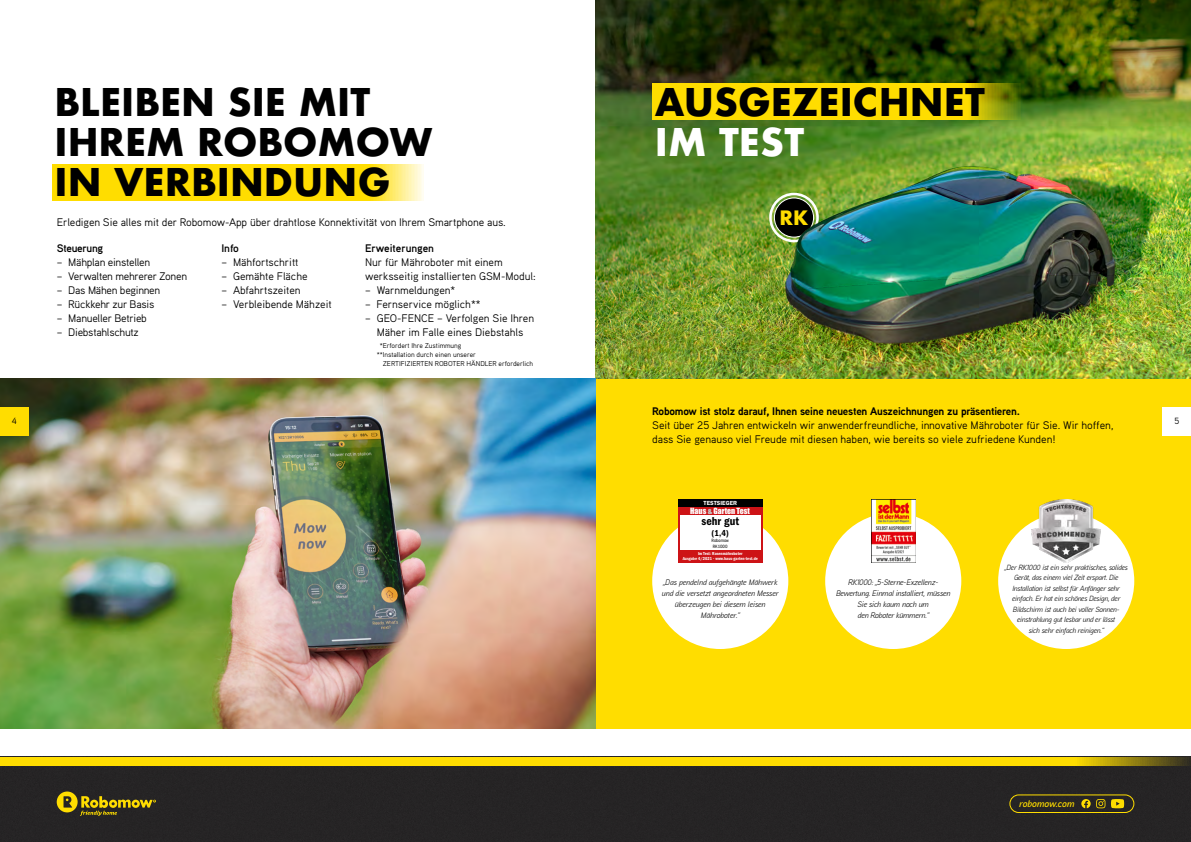
<style>
.page{position:relative;width:1191px;height:842px;background:#fff}
.page>*{position:absolute;margin:0;border:0;box-sizing:border-box;transform-origin:0 0}
.t1{font:700 37.2px/40.2px "Futura";color:#000}
.t2{font:700 37.2px "Futura";color:#fff}
.t3{font:700 19.3px "Futura";color:#fd0}
.t4{font:11.9px "ITC Franklin Gothic LT Pro Cn Dm Bd";color:#000}
.t5{font:11px/14px "Aaux Pro";letter-spacing:-.005em;color:#000}
.t6{font:11px "Aaux Pro";letter-spacing:-.025em;color:#000}
.t7{font:700 11px "Aaux Next";letter-spacing:-.02em;color:#000}
.t8{font:11px "Aaux Pro Bold OSF";letter-spacing:-.005em;color:#000}
.t9{font:11px "Aaux Pro Bold OSF";letter-spacing:-.025em;color:#000}
.t10{font:italic 600 9.7px "Aaux Next";color:#fd0}
.t11{font:9px "Aaux Pro";color:#000}
.t12{font:8.9px "ITC Franklin Gothic LT Pro Cn Dm Bd";color:#000}
.t13{font:italic 8px/11px "Aaux Next";color:#000;text-align:center}
.t14{font:7.8px "Impact";color:#fff}
.t15{font:italic 7.5px/10.5px "Aaux Next";letter-spacing:-.015em;color:#000;text-align:center}
.t16{font:7px "Aaux Pro";letter-spacing:-.005em;color:#000}
.t17{font:6px "Franklin Gothic LT Pro Dm";color:#fff}
.t18{font:condensed 4.8px/5.6px "ITC Franklin Gothic LT Pro";color:#000}
.t19{font:4.5px/5.2px "ITC Franklin Gothic LT Pro Cn Dm Bd";color:#fff;text-align:center}
.s1{color:#c5c6c6}
</style>
<div class="page">
<div style="left:595px;top:0;width:596px;height:729px;background:#fd0"></div>
<div style="left:652px;top:513px;width:136px;height:136px;background:#fff;border-radius:50%"></div>
<div style="left:998px;top:513px;width:136px;height:136px;background:#fff;border-radius:50%"></div>
<div style="left:825px;top:513px;width:136px;height:136px;background:#fff;border-radius:50%"></div>
<div style="left:678px;top:499px;width:84px;height:63px;background:#cd1316"></div>
<div style="left:680px;top:515px;width:80px;height:40px;background:#fff"></div>
<div style="left:678px;top:550px;width:84px;height:12px;background:#cd1316"></div>
<div style="left:678px;top:499px;width:84px;height:8px;background:#000"></div>
<img style="left:1031px;top:499px;width:69px;height:63px">
<img style="left:871px;top:499px;width:44px;height:63px">
<img style="left:595px;top:177px;width:596px;height:201px">
<img style="left:595px;top:0;width:596px;height:177px">
<div style="left:769px;top:193px;width:50px;height:49px;border:3px solid #fff;border-radius:50%"></div>
<div style="left:774px;top:198px;width:39px;height:39px;background:#000;border-radius:50%"></div>
<div style="left:774px;top:198px;width:40px;height:39px;border:1px solid #fff;border-radius:50%"></div>
<img style="left:0;top:378px;width:595px;height:351px">
<div style="left:0;top:765px;width:1191px;height:77px;background:#262425"></div>
<div style="left:0;top:757px;width:595px;height:8px;background:#fd0"></div>
<svg style="left:595px;top:757px;width:596px;height:8px;background:#eacb03"></svg>
<div style="left:1009px;top:794px;width:125px;height:19px;border:1px solid #fd0;border-radius:9px"></div>
<svg style="left:1111px;top:799px;width:13px;height:9px"></svg>
<svg style="left:1096px;top:799px;width:9px;height:9px"></svg>
<svg style="left:1081px;top:799px;width:9px;height:9px"></svg>
<svg style="left:57px;top:791px;width:99px;height:25px;background:#665b19"></svg>
<div style="left:652px;top:84px;width:368px;height:36px;background:#fd0"></div>
<div style="left:52px;top:164px;width:371px;height:36px;background:#fd0"></div>
<div style="left:0;top:407px;width:28px;height:28px;background:#fd0"></div>
<div style="left:1162px;top:407px;width:29px;height:28px;background:#fff"></div>
<h1 class="t1" style="left:55px;top:82px;width:379px">BLEIBEN SIE MIT<br>IHREM ROBOMOW<br>IN VERBINDUNG</h1>
<p class="t5" style="left:57px;top:215px;width:451px">Erledigen Sie alles mit der Robomow-App über drahtlose Konnektivität von Ihrem Smartphone aus.</p>
<p class="t9" style="left:57px;top:241px;width:48px">Steuerung</p>
<p class="t6" style="left:57px;top:255px;width:95px">– Mähplan einstellen</p>
<p class="t6" style="left:57px;top:269px;width:132px">– Verwalten mehrerer Zonen</p>
<p class="t6" style="left:57px;top:283px;width:105px">– Das Mähen beginnen</p>
<p class="t6" style="left:57px;top:297px;width:99px">– Rückkehr zur Basis</p>
<p class="t6" style="left:57px;top:311px;width:92px">– Manueller Betrieb</p>
<p class="t6" style="left:57px;top:325px;width:84px">– Diebstahlschutz</p>
<p class="t8" style="left:221px;top:241px;width:19px">Info</p>
<p class="t5" style="left:221px;top:255px;width:78px">– Mähfortschritt</p>
<p class="t5" style="left:221px;top:269px;width:88px">– Gemähte Fläche</p>
<p class="t5" style="left:221px;top:283px;width:81px">– Abfahrtszeiten</p>
<p class="t5" style="left:221px;top:297px;width:112px">– Verbleibende Mähzeit</p>
<p class="t8" style="left:365px;top:241px;width:70px">Erweiterungen</p>
<p class="t5" style="left:365px;top:255px;width:172px">Nur für Mähroboter mit einem werksseitig installierten GSM-Modul:</p>
<p class="t5" style="left:365px;top:283px;width:92px">– Warnmeldungen*</p>
<p class="t5" style="left:365px;top:297px;width:117px">– Fernservice möglich**</p>
<p class="t5" style="left:365px;top:311px;width:171px;text-align:center">– GEO-FENCE – Verfolgen Sie Ihren<br>Mäher im Falle eines Diebstahls</p>
<p class="t16" style="left:380px;top:341px;width:83px">*Erfordert Ihre Zustimmung</p>
<p class="t16" style="left:377px;top:350px;width:101px">**Installation durch einen unserer</p>
<p class="t16" style="left:383px;top:359px;width:152px">ZERTIFIZIERTEN ROBOTER HÄNDLER erforderlich</p>
<h1 class="t1" style="left:655px;top:82px;width:331px">AUSGEZEICHNET</h1>
<h1 class="t2" style="left:655px;top:115px;width:151px">IM TEST</h1>
<h2 class="t3" style="left:779px;top:203px;width:30px">RK</h2>
<p class="t7" style="left:652px;top:403px;width:369px">Robomow ist stolz darauf, Ihnen seine neuesten Auszeichnungen zu präsentieren.</p>
<p class="t5" style="left:652px;top:417px;width:463px">Seit über 25 Jahren entwickeln wir anwenderfreundliche, innovative Mähroboter für Sie. Wir hoffen, dass Sie genauso viel Freude mit diesen haben, wie bereits so viele zufriedene Kunden!</p>
<p class="t11" style="left:12px;top:416px;width:6px">4</p>
<p class="t11" style="left:1174px;top:416px;width:6px">5</p>
<p class="t17" style="left:703px;top:499px;width:35px">TESTSIEGER</p>
<p class="t18" style="left:711px;top:538px;width:19px">Robomow<br>RK1000</p>
<p class="t14" style="left:690px;top:506px;width:61px">Haus <span class="s1">&amp;</span> Garten Test</p>
<p class="t19" style="left:682px;top:551px;width:77px">Im Test: Rasenmähroboter<br>Ausgabe 4/2021 · www.haus-garten-test.de</p>
<p class="t4" style="left:701px;top:514px;width:39px">sehr gut</p>
<p class="t12" style="left:711px;top:528px;width:19px">(1,4)</p>
<p class="t13" style="left:662px;top:577px;width:118px">„Das pendelnd aufgehängte Mähwerk und die versetzt angeordneten Messer überzeugen bei diesem leisen<br>Mähroboter.“</p>
<p class="t13" style="left:836px;top:577px;width:116px">RK1000: „5-Sterne-Exzellenz-<br>Bewertung. Einmal installiert, müssen<br>Sie sich kaum noch um<br>den Roboter kümmern.“</p>
<p class="t15" style="left:1004px;top:561px;width:125px">„Der RK1000 ist ein sehr praktisches, solides Gerät, das einem viel Zeit erspart. Die Installation ist selbst für Anfänger sehr einfach. Er hat ein schönes Design, der Bildschirm ist auch bei voller Sonnen&shy;einstrahlung gut lesbar und er lässt<br>sich sehr einfach reinigen.“</p>
<p class="t10" style="left:1019px;top:797px;width:57px">robomow.com</p>
</div>
